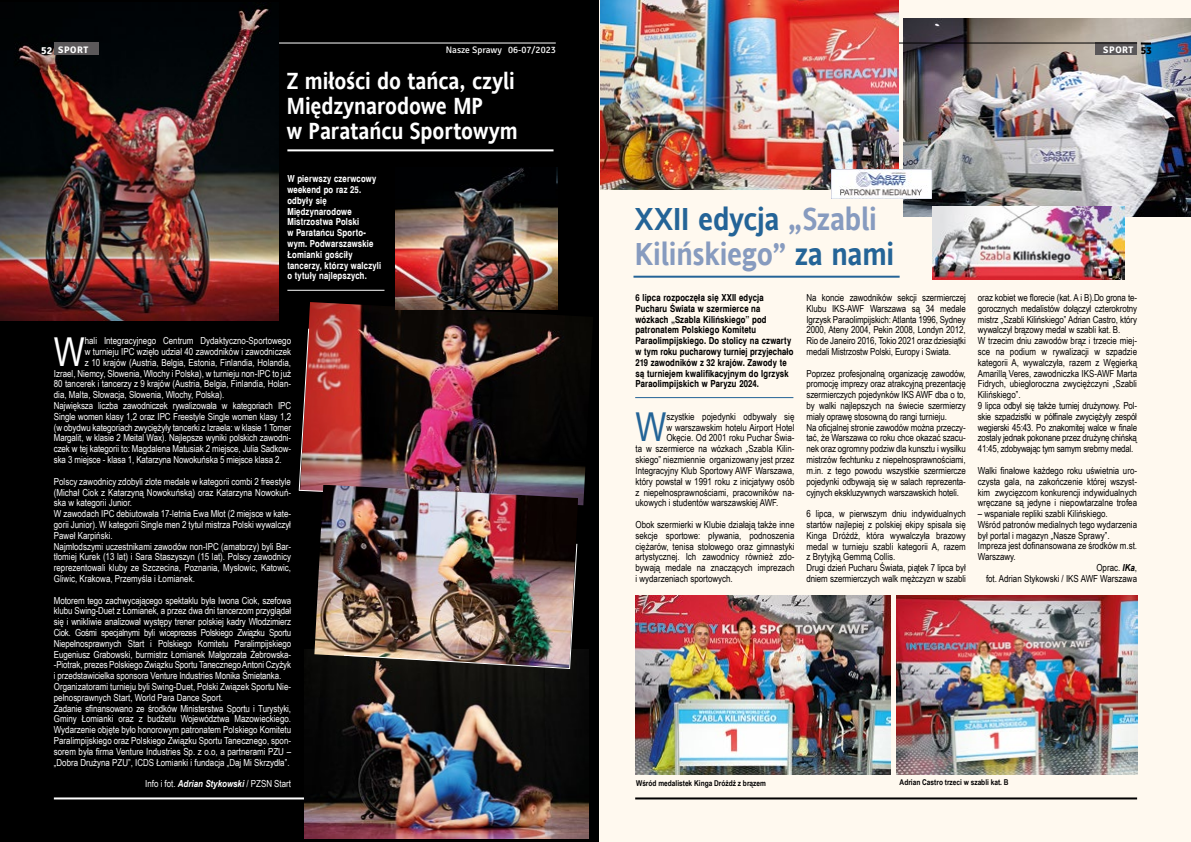
<style>
.page{position:relative;width:1191px;height:842px;background:#fff}
.page>*{position:absolute;margin:0;border:0;box-sizing:border-box;transform-origin:0 0}
.t1{font:39.9px "Arial Narrow";color:#fff}
.t2{font:39.9px "Arial Narrow";color:#246497}
.t3{font:700 32px/35px "Andale Sans";letter-spacing:-.005em;color:#879bbf;scale:.87 1}
.t4{font:700 23.5px/25px "Andale Sans";letter-spacing:-.005em;color:#fff;scale:.87 1}
.t5{font:700 10.5px "Signika";color:#fff}
.t6{font:700 10.5px "Signika";color:#000}
.t7{font:9.7px/10.8px "Arial Narrow";color:#000;text-align:justify}
.t8{font:9.7px/10.8px "Arial Narrow";color:#fff}
.t9{font:700 9.5px/10.8px "Switzerland Narrow";letter-spacing:.01em;color:#000}
.t10{font:700 9.5px/10.8px "Switzerland Narrow";letter-spacing:.01em;color:#fff}
.t11{font:9.5px "Signika";color:#fff}
.t12{font:700 9.5px "Signika";letter-spacing:.06em;color:#fff}
.t13{font:700 8px "Arial Narrow";color:#000}
.s1{font-weight:700;font-style:italic}
.s2{color:#246497}
</style>
<div class="page">
<div style="left:597px;top:0;width:594px;height:842px;background:#fff9ef"></div>
<div style="left:0;top:0;width:598px;height:842px;background:#000"></div>
<hr style="left:54px;top:797px;width:502px;height:2px;background:#fff">
<hr style="left:54px;top:43px;width:502px;height:1px;background:#fff">
<img style="left:0;top:3px;width:278px;height:317px">
<div style="left:54px;top:43px;width:44px;height:12px;background:#5b585a"></div>
<img style="left:300px;top:302px;width:293px;height:203px">
<img style="left:305px;top:650px;width:283px;height:188px">
<hr style="left:287px;top:149px;width:266px;height:2px;background:#fff">
<hr style="left:287px;top:290px;width:97px;height:1px;background:#fff">
<svg style="left:41px;top:43px;width:10px;height:2px"></svg>
<img style="left:298px;top:328px;width:227px;height:173px">
<img style="left:314px;top:485px;width:264px;height:183px">
<img style="left:343px;top:543px;width:235px;height:127px">
<img style="left:396px;top:167px;width:161px;height:142px">
<img style="left:903px;top:18px;width:288px;height:199px">
<div style="left:1095px;top:43px;width:42px;height:12px;background:#5b585a"></div>
<img style="left:932px;top:207px;width:192px;height:72px">
<hr style="left:633px;top:276px;width:266px;height:2px;background:#246497">
<img style="left:636px;top:595px;width:255px;height:179px">
<img style="left:896px;top:595px;width:241px;height:179px">
<hr style="left:635px;top:397px;width:158px;height:1px;background:#246497">
<hr style="left:635px;top:797px;width:502px;height:2px;background:#000">
<hr style="left:635px;top:43px;width:502px;height:1px;background:#000">
<svg style="left:1140px;top:43px;width:11px;height:2px"></svg>
<img style="left:600px;top:0;width:298px;height:190px">
<img style="left:831px;top:170px;width:100px;height:29px">
<p class="t5" style="left:41px;top:44px;width:13px">52</p>
<p class="t11" style="left:446px;top:44px;width:112px">Nasze Sprawy 06-07/2023</p>
<p class="t12" style="left:1103px;top:44px;width:32px">SPORT</p>
<p class="t12" style="left:58px;top:44px;width:32px">SPORT</p>
<p class="t6" style="left:1140px;top:44px;width:13px">53</p>
<h3 class="t4" style="left:287px;top:68px;width:267px">Z miłości do tańca, czyli<br>Międzynarodowe MP<br>w Paratańcu Sportowym</h3>
<p class="t10" style="left:287px;top:173px;width:95px">W pierwszy czerwcowy weekend po raz 25. odbyły się<br>Międzynarodowe<br>Mistrzostwa Polski<br>w Paratańcu Sporto&shy;wym. Podwarszawskie<br>Łomianki gościły tancerzy, którzy walczyli o tytuły najlepszych.</p>
<h1 class="t1" style="left:54px;top:323px;width:32px">W</h1>
<p class="t8" style="left:85px;top:335px;width:208px">hali Integracyjnego Centrum Dydaktyczno-Sportowego</p>
<p class="t8" style="left:85px;top:346px;width:208px">w turnieju IPC wzięło udział 40 zawodników i zawodniczek</p>
<p class="t8" style="left:85px;top:357px;width:208px">z 10 krajów (Austria, Belgia, Estonia, Finlandia, Holandia,</p>
<p class="t8" style="left:54px;top:367px;width:239px">Izrael, Niemcy, Słowenia, Włochy i Polska), w turnieju non-IPC to już</p>
<p class="t8" style="left:54px;top:378px;width:239px">80 tancerek i tancerzy z 9 krajów (Austria, Belgia, Finlandia, Holan-</p>
<p class="t8" style="left:54px;top:389px;width:172px">dia, Malta, Słowacja, Słowenia, Włochy, Polska).</p>
<p class="t8" style="left:54px;top:400px;width:239px">Największa liczba zawodniczek rywalizowała w kategoriach IPC</p>
<p class="t8" style="left:54px;top:411px;width:239px">Single women klasy 1,2 oraz IPC Freestyle Single women klasy 1,2</p>
<p class="t8" style="left:54px;top:421px;width:239px">(w obydwu kategoriach zwyciężyły tancerki z Izraela: w klasie 1 Tomer</p>
<p class="t8" style="left:54px;top:432px;width:239px">Margalit, w klasie 2 Meital Wax). Najlepsze wyniki polskich zawodni-</p>
<p class="t8" style="left:54px;top:443px;width:239px">czek w tej kategorii to: Magdalena Matusiak 2 miejsce, Julia Sadkow-</p>
<p class="t8" style="left:54px;top:454px;width:229px">ska 3 miejsce - klasa 1, Katarzyna Nowokuńska 5 miejsce klasa 2.</p>
<p class="t8" style="left:54px;top:475px;width:239px">Polscy zawodnicy zdobyli zlote medale w kategorii combi 2 freestyle (Michał Ciok z Katarzyną Nowokuńską) oraz Katarzyna Nowokuń&shy;ska w kategorii Junior.<br>W zawodach IPC debiutowała 17-letnia Ewa Młot (2 miejsce w kate&shy;gorii Junior). W kategorii Single men 2 tytuł mistrza Polski wywalczył Paweł Karpiński.<br>Najmłodszymi uczestnikami zawodów non-IPC (amatorzy) byli Bar&shy;tłomiej Kurek (13 lat) i Sara Staszyszyn (15 lat). Polscy zawodnicy reprezentowali kluby ze Szczecina, Poznania, Mysłowic, Katowic, Gliwic, Krakowa, Przemyśla i Łomianek.</p>
<p class="t8" style="left:54px;top:594px;width:239px">Motorem tego zachwycającego spektaklu była Iwona Ciok, szefowa klubu Swing-Duet z Łomianek, a przez dwa dni tancerzom przyglądał się i wnikliwie analizował występy trener polskiej kadry Włodzimierz Ciok. Gośmi specjalnymi byli wiceprezes Polskiego Związku Sportu Niepełnosprawnych Start i Polskiego Komitetu Paralimpijskiego Eugeniusz Grabowski, burmistrz Łomianek Małgorzata Żebrowska--Piotrak, prezes Polskiego Związku Sportu Tanecznego Antoni Czyżyk i przedstawicielka sponsora Venture Industries Monika Śmietanka.<br>Organizatorami turnieju byli Swing-Duet, Polski Związek Sportu Nie&shy;pełnosprawnych Start, World Para Dance Sport.<br>Zadanie sfinansowano ze środków Ministerstwa Sportu i Turystyki, Gminy Łomianki oraz z budżetu Województwa Mazowieckiego.<br>Wydarzenie objęte było honorowym patronatem Polskiego Komitetu Paralimpijskiego oraz Polskiego Związku Sportu Tanecznego, spon&shy;sorem była firma Venture Industries Sp. z o.o, a partnerami PZU – „Dobra Drużyna PZU”, ICDS Łomianki i fundacja „Daj Mi Skrzydła”.</p>
<p class="t8" style="left:145px;top:778px;width:147px">Info i fot. <span class="s1">Adrian Stykowski</span> / PZSN Start</p>
<h2 class="t3" style="left:635px;top:201px;width:300px"><span class="s2">XXII edycja</span> „Szabli<br>Kilińskiego” <span class="s2">za nami</span></h2>
<p class="t9" style="left:635px;top:292px;width:159px">6 lipca rozpoczęła się XXII edycja Pucharu Świata w szermierce na wózkach „Szabla Kilińskiego” pod patronatem Polskiego Komitetu Paraolimpijskiego. Do stolicy na czwarty w tym roku pucharowy turniej przyjechało 219 zawodników z 32 krajów. Zawody te są turniejem kwalifikacyjnym do Igrzysk Paraolimpijskich w Paryzu 2024.</p>
<h1 class="t2" style="left:635px;top:398px;width:32px">W</h1>
<p class="t7" style="left:666px;top:411px;width:130px">szystkie pojedynki odbywały się</p>
<p class="t7" style="left:666px;top:421px;width:130px">w warszawskim hotelu Airport Hotel</p>
<p class="t7" style="left:666px;top:432px;width:130px">Okęcie. Od 2001 roku Puchar Świa-</p>
<p class="t7" style="left:635px;top:443px;width:160px">ta w szermierce na wózkach „Szabla Kilin-</p>
<p class="t7" style="left:635px;top:454px;width:160px">skiego” niezmiennie organizowany jest przez</p>
<p class="t7" style="left:635px;top:465px;width:160px">Integracyjny Klub Sportowy AWF Warszawa,</p>
<p class="t7" style="left:635px;top:475px;width:160px">który powstał w 1991 roku z inicjatywy osób</p>
<p class="t7" style="left:635px;top:486px;width:160px">z niepełnosprawnościami, pracowników na-</p>
<p class="t7" style="left:635px;top:497px;width:144px">ukowych i studentów warszawskiej AWF.</p>
<p class="t7" style="left:635px;top:519px;width:160px">Obok szermierki w Klubie działają także inne sekcje sportowe: pływania, podnoszenia ciężarów, tenisa stołowego oraz gimnastyki artystycznej. Ich zawodnicy również zdo&shy;bywają medale na znaczących imprezach i wydarzeniach sportowych.</p>
<p class="t7" style="left:806px;top:292px;width:161px">Na koncie zawodników sekcji szermierczej Klubu IKS-AWF Warszawa są 34 medale Igrzysk Paraolimpijskich: Atlanta 1996, Sydney 2000, Ateny 2004, Pekin 2008, Londyn 2012, Rio de Janeiro 2016, Tokio 2021 oraz dziesiątki medali Mistrzostw Polski, Europy i Swiata.</p>
<p class="t7" style="left:806px;top:367px;width:161px;text-align:left">Poprzez profesjonalną organizację zawodów, promocję imprezy oraz atrakcyjną prezentację szermierczych pojedynków IKS AWF dba o to, by walki najlepszych na świecie szermierzy miały oprawę stosowną do rangi turnieju.<br>Na oficjalnej stronie zawodów można przeczy&shy;tać, że Warszawa co roku chce okazać szacu&shy;nek oraz ogromny podziw dla kunsztu i wysiłku mistrzów fechtunku z niepełnosprawnościami, m.in. z tego powodu wszystkie szermiercze pojedynki odbywają się w salach reprezenta&shy;cyjnych ekskluzywnych warszawskich hoteli.</p>
<p class="t7" style="left:806px;top:508px;width:161px;text-align:left">6 lipca, w pierwszym dniu indywidualnych startów najlepiej z polskiej ekipy spisała się Kinga Dróżdż, która wywalczyła brazowy medal w turnieju szabli kategorii A, razem z Brytyjką Gemmą Collis.<br>Drugi dzień Pucharu Świata, piątek 7 lipca był dniem szermierczych walk mężczyzn w szabli</p>
<p class="t7" style="left:977px;top:292px;width:161px;text-align:left">oraz kobiet we florecie (kat. A i B).Do grona te&shy;gorocznych medalistów dołączył czterokrotny mistrz „Szabli Kilińskiego” Adrian Castro, który wywalczył brązowy medal w szabli kat. B.<br>W trzecim dniu zawodów brąz i trzecie miej&shy;sce na podium w rywalizacji w szpadzie kategorii A, wywalczyła, razem z Węgierką Amarillą Veres, zawodniczka IKS-AWF Marta Fidrych, ubiegłoroczna zwyciężczyni „Szabli Kilińskiego”.<br>9 lipca odbył się także turniej drużynowy. Pol&shy;skie szpadzistki w półfinale zwyciężyły zespół wegierski 45:43. Po znakomitej walce w finale zostaly jednak pokonane przez drużynę chińską 41:45, zdobywając tym samym srebrny medal.</p>
<p class="t7" style="left:977px;top:465px;width:161px">Walki finałowe każdego roku uświetnia uro&shy;czysta gala, na zakończenie której wszyst&shy;kim zwycięzcom konkurencji indywidualnych wręczane są jedyne i niepowtarzalne trofea</p>
<p class="t7" style="left:977px;top:508px;width:131px">– wspaniałe repliki szabli Kilińskiego.</p>
<p class="t7" style="left:977px;top:519px;width:161px">Wśród patronów medialnych tego wydarzenia</p>
<p class="t7" style="left:977px;top:529px;width:133px">był portal i magazyn „Nasze Sprawy”.</p>
<p class="t7" style="left:977px;top:540px;width:161px">Impreza jest dofinansowana ze środków m.st.</p>
<p class="t7" style="left:977px;top:551px;width:40px">Warszawy.</p>
<p class="t7" style="left:1096px;top:562px;width:42px">Oprac. <span class="s1">IKa</span>,</p>
<p class="t7" style="left:986px;top:573px;width:153px">fot. Adrian Stykowski / IKS AWF Warszawa</p>
<p class="t13" style="left:636px;top:777px;width:131px">Wśród medalistek Kinga Dróżdż z brązem</p>
<p class="t13" style="left:899px;top:776px;width:111px">Adrian Castro trzeci w szabli kat. B</p>
</div>
